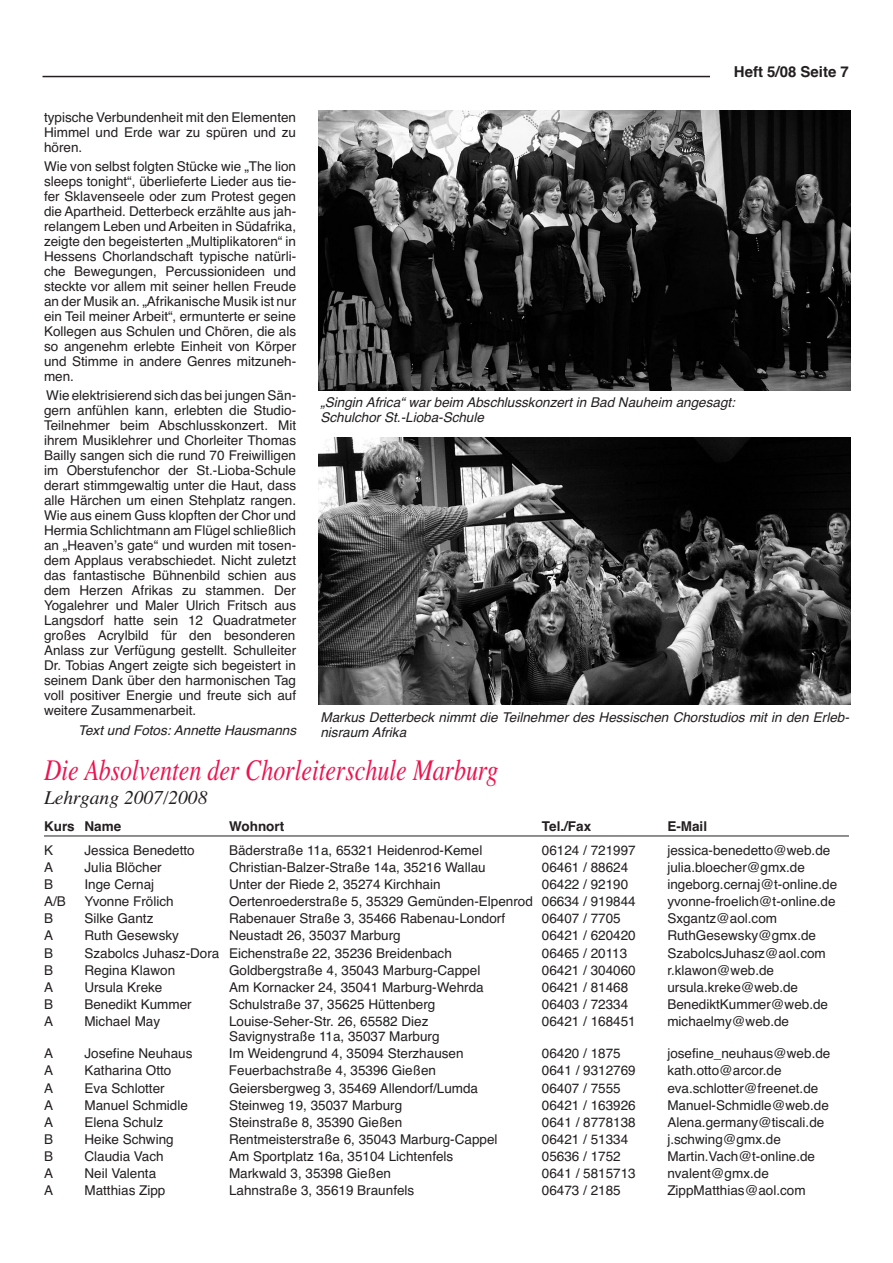
<style>
.page{position:relative;width:893px;height:1263px;background:#fff}
.page>*{position:absolute;margin:0;border:0;box-sizing:border-box;transform-origin:0 0}
.t1{font:italic 30px "Times";color:#ed1450;scale:.8 1}
.t2{font:italic 19.5px "Times";color:#231f20}
.t3{font:700 15px "Helvetica";color:#231f20}
.t4{font:13.5px/15px "Helvetica";color:#231f20;text-align:justify}
.t5{font:italic 13.5px/15px "Helvetica";color:#231f20}
.t6{font:700 13.5px "Helvetica";color:#231f20}
</style>
<div class="page">
<hr style="left:43px;top:76px;width:807px;height:1px;background:#231f20">
<div style="left:710px;top:65px;width:140px;height:21px;background:#fff"></div>
<img style="left:319px;top:437px;width:531px;height:268px">
<img style="left:319px;top:111px;width:531px;height:280px">
<hr style="left:44px;top:835px;width:805px;height:1px;background:#231f20">
<p class="t3" style="left:734px;top:64px;width:117px">Heft 5/08 Seite 7</p>
<p class="t4" style="left:44px;top:110px;width:254px">typische Verbundenheit mit den Elementen Himmel und Erde war zu spüren und zu hören.</p>
<p class="t4" style="left:44px;top:159px;width:254px">Wie von selbst folgten Stücke wie „The lion sleeps tonight“, überlieferte Lieder aus tie&shy;fer Sklavenseele oder zum Protest gegen die Apartheid. Detterbeck erzählte aus jah&shy;relangem Leben und Arbeiten in Südafrika, zeigte den begeisterten „Multiplikatoren“ in Hessens Chorlandschaft typische natürli&shy;che Bewegungen, Percussionideen und steckte vor allem mit seiner hellen Freude an der Musik an. „Afrikanische Musik ist nur ein Teil meiner Arbeit“, ermunterte er seine Kollegen aus Schulen und Chören, die als so angenehm erlebte Einheit von Körper und Stimme in andere Genres mitzuneh&shy;men.</p>
<p class="t4" style="left:44px;top:388px;width:254px">Wie elektrisierend sich das bei jungen Sän&shy;gern anfühlen kann, erlebten die Studio-Teilnehmer beim Abschlusskonzert. Mit ihrem Musiklehrer und Chorleiter Thomas Bailly sangen sich die rund 70 Freiwilligen im Oberstufenchor der St.-Lioba-Schule derart stimmgewaltig unter die Haut, dass alle Härchen um einen Stehplatz rangen.<br>Wie aus einem Guss klopften der Chor und Hermia Schlichtmann am Flügel schließlich an „Heavenʼs gate“ und wurden mit tosen&shy;dem Applaus verabschiedet. Nicht zuletzt das fantastische Bühnenbild schien aus dem Herzen Afrikas zu stammen. Der Yogalehrer und Maler Ulrich Fritsch aus Langsdorf hatte sein 12 Quadratmeter großes Acrylbild für den besonderen Anlass zur Verfügung gestellt. Schulleiter Dr. Tobias Angert zeigte sich begeistert in seinem Dank über den harmonischen Tag voll positiver Energie und freute sich auf weitere Zusammenarbeit.</p>
<p class="t5" style="left:78px;top:722px;width:224px">Text und Fotos: Annette Hausmanns</p>
<h1 class="t1" style="left:44px;top:752px;width:570px">Die Absolventen der Chorleiterschule Marburg</h1>
<h2 class="t2" style="left:44px;top:785px;width:165px">Lehrgang 2007/2008</h2>
<p class="t6" style="left:44px;top:819px;width:79px">Kurs Name</p>
<p class="t6" style="left:229px;top:819px;width:57px">Wohnort</p>
<p class="t6" style="left:542px;top:819px;width:51px">Tel./Fax</p>
<p class="t6" style="left:667px;top:819px;width:41px">E-Mail</p>
<p class="t4" style="left:44px;top:843px;width:11px">K</p>
<p class="t4" style="left:84px;top:843px;width:112px">Jessica Benedetto</p>
<p class="t4" style="left:229px;top:843px;width:255px">Bäderstraße 11a, 65321 Heidenrod-Kemel</p>
<p class="t4" style="left:542px;top:843px;width:95px">06124 / 721997</p>
<p class="t4" style="left:667px;top:843px;width:165px">jessica-benedetto@web.de</p>
<p class="t4" style="left:44px;top:860px;width:11px">A</p>
<p class="t4" style="left:84px;top:860px;width:79px">Julia Blöcher</p>
<p class="t4" style="left:229px;top:860px;width:258px">Christian-Balzer-Straße 14a, 35216 Wallau</p>
<p class="t4" style="left:542px;top:860px;width:88px">06461 / 88624</p>
<p class="t4" style="left:667px;top:860px;width:139px">julia.bloecher@gmx.de</p>
<p class="t4" style="left:44px;top:877px;width:11px">B</p>
<p class="t4" style="left:84px;top:877px;width:71px">Inge Cernaj</p>
<p class="t4" style="left:229px;top:877px;width:213px">Unter der Riede 2, 35274 Kirchhain</p>
<p class="t4" style="left:542px;top:877px;width:88px">06422 / 92190</p>
<p class="t4" style="left:667px;top:877px;width:171px">ingeborg.cernaj@t-online.de</p>
<p class="t4" style="left:44px;top:894px;width:23px">A/B</p>
<p class="t4" style="left:84px;top:894px;width:91px">Yvonne Frölich</p>
<p class="t4" style="left:229px;top:894px;width:408px">Oertenroederstraße 5, 35329 Gemünden-Elpenrod 06634 / 919844</p>
<p class="t4" style="left:667px;top:894px;width:170px">yvonne-froelich@t-online.de</p>
<p class="t4" style="left:44px;top:911px;width:11px">B</p>
<p class="t4" style="left:84px;top:911px;width:71px">Silke Gantz</p>
<p class="t4" style="left:229px;top:911px;width:278px">Rabenauer Straße 3, 35466 Rabenau-Londorf</p>
<p class="t4" style="left:542px;top:911px;width:80px">06407 / 7705</p>
<p class="t4" style="left:667px;top:911px;width:111px">Sxgantz@aol.com</p>
<p class="t4" style="left:44px;top:928px;width:11px">A</p>
<p class="t4" style="left:84px;top:928px;width:96px">Ruth Gesewsky</p>
<p class="t4" style="left:229px;top:928px;width:173px">Neustadt 26, 35037 Marburg</p>
<p class="t4" style="left:542px;top:928px;width:95px">06421 / 620420</p>
<p class="t4" style="left:667px;top:928px;width:150px">RuthGesewsky@gmx.de</p>
<p class="t4" style="left:44px;top:945px;width:11px">B</p>
<p class="t4" style="left:84px;top:945px;width:369px">Szabolcs Juhasz-Dora Eichenstraße 22, 35236 Breidenbach</p>
<p class="t4" style="left:542px;top:945px;width:87px">06465 / 20113</p>
<p class="t4" style="left:667px;top:945px;width:160px">SzabolcsJuhasz@aol.com</p>
<p class="t4" style="left:44px;top:962px;width:11px">B</p>
<p class="t4" style="left:84px;top:962px;width:92px">Regina Klawon</p>
<p class="t4" style="left:229px;top:962px;width:253px">Goldbergstraße 4, 35043 Marburg-Cappel</p>
<p class="t4" style="left:542px;top:962px;width:95px">06421 / 304060</p>
<p class="t4" style="left:667px;top:962px;width:108px">r.klawon@web.de</p>
<p class="t4" style="left:44px;top:980px;width:11px">A</p>
<p class="t4" style="left:84px;top:980px;width:80px">Ursula Kreke</p>
<p class="t4" style="left:229px;top:980px;width:256px">Am Kornacker 24, 35041 Marburg-Wehrda</p>
<p class="t4" style="left:542px;top:980px;width:88px">06421 / 81468</p>
<p class="t4" style="left:667px;top:980px;width:132px">ursula.kreke@web.de</p>
<p class="t4" style="left:44px;top:997px;width:11px">B</p>
<p class="t4" style="left:84px;top:997px;width:109px">Benedikt Kummer</p>
<p class="t4" style="left:229px;top:997px;width:208px">Schulstraße 37, 35625 Hüttenberg</p>
<p class="t4" style="left:542px;top:997px;width:88px">06403 / 72334</p>
<p class="t4" style="left:667px;top:997px;width:162px">BenediktKummer@web.de</p>
<p class="t4" style="left:44px;top:1014px;width:11px">A</p>
<p class="t4" style="left:84px;top:1014px;width:77px">Michael May</p>
<p class="t4" style="left:229px;top:1014px;width:201px">Louise-Seher-Str. 26, 65582 Diez</p>
<p class="t4" style="left:542px;top:1014px;width:95px">06421 / 168451</p>
<p class="t4" style="left:667px;top:1014px;width:123px">michaelmy@web.de</p>
<p class="t4" style="left:229px;top:1029px;width:212px">Savignystraße 11a, 35037 Marburg</p>
<p class="t4" style="left:44px;top:1046px;width:11px">A</p>
<p class="t4" style="left:84px;top:1046px;width:110px">Josefine Neuhaus</p>
<p class="t4" style="left:229px;top:1046px;width:236px">Im Weidengrund 4, 35094 Sterzhausen</p>
<p class="t4" style="left:542px;top:1046px;width:80px">06420 / 1875</p>
<p class="t4" style="left:667px;top:1046px;width:165px">josefine_neuhaus@web.de</p>
<p class="t4" style="left:44px;top:1063px;width:11px">A</p>
<p class="t4" style="left:84px;top:1063px;width:89px">Katharina Otto</p>
<p class="t4" style="left:229px;top:1063px;width:209px">Feuerbachstraße 4, 35396 Gießen</p>
<p class="t4" style="left:542px;top:1063px;width:95px">0641 / 9312769</p>
<p class="t4" style="left:667px;top:1063px;width:116px">kath.otto@arcor.de</p>
<p class="t4" style="left:44px;top:1080px;width:11px">A</p>
<p class="t4" style="left:84px;top:1080px;width:82px">Eva Schlotter</p>
<p class="t4" style="left:229px;top:1080px;width:251px">Geiersbergweg 3, 35469 Allendorf/Lumda</p>
<p class="t4" style="left:542px;top:1080px;width:80px">06407 / 7555</p>
<p class="t4" style="left:667px;top:1080px;width:153px">eva.schlotter@freenet.de</p>
<p class="t4" style="left:44px;top:1097px;width:11px">A</p>
<p class="t4" style="left:84px;top:1097px;width:105px">Manuel Schmidle</p>
<p class="t4" style="left:229px;top:1097px;width:175px">Steinweg 19, 35037 Marburg</p>
<p class="t4" style="left:542px;top:1097px;width:95px">06421 / 163926</p>
<p class="t4" style="left:667px;top:1097px;width:163px">Manuel-Schmidle@web.de</p>
<p class="t4" style="left:44px;top:1114px;width:11px">A</p>
<p class="t4" style="left:84px;top:1114px;width:80px">Elena Schulz</p>
<p class="t4" style="left:229px;top:1114px;width:175px">Steinstraße 8, 35390 Gießen</p>
<p class="t4" style="left:542px;top:1114px;width:95px">0641 / 8778138</p>
<p class="t4" style="left:667px;top:1114px;width:158px">Alena.germany@tiscali.de</p>
<p class="t4" style="left:44px;top:1132px;width:11px">B</p>
<p class="t4" style="left:84px;top:1132px;width:91px">Heike Schwing</p>
<p class="t4" style="left:229px;top:1132px;width:270px">Rentmeisterstraße 6, 35043 Marburg-Cappel</p>
<p class="t4" style="left:542px;top:1132px;width:88px">06421 / 51334</p>
<p class="t4" style="left:667px;top:1132px;width:115px">j.schwing@gmx.de</p>
<p class="t4" style="left:44px;top:1149px;width:11px">B</p>
<p class="t4" style="left:84px;top:1149px;width:81px">Claudia Vach</p>
<p class="t4" style="left:229px;top:1149px;width:226px">Am Sportplatz 16a, 35104 Lichtenfels</p>
<p class="t4" style="left:542px;top:1149px;width:80px">05636 / 1752</p>
<p class="t4" style="left:667px;top:1149px;width:149px">Martin.Vach@t-online.de</p>
<p class="t4" style="left:44px;top:1166px;width:11px">A</p>
<p class="t4" style="left:84px;top:1166px;width:73px">Neil Valenta</p>
<p class="t4" style="left:229px;top:1166px;width:164px">Markwald 3, 35398 Gießen</p>
<p class="t4" style="left:542px;top:1166px;width:95px">0641 / 5815713</p>
<p class="t4" style="left:667px;top:1166px;width:103px">nvalent@gmx.de</p>
<p class="t4" style="left:44px;top:1183px;width:11px">A</p>
<p class="t4" style="left:84px;top:1183px;width:83px">Matthias Zipp</p>
<p class="t4" style="left:229px;top:1183px;width:187px">Lahnstraße 3, 35619 Braunfels</p>
<p class="t4" style="left:542px;top:1183px;width:80px">06473 / 2185</p>
<p class="t4" style="left:667px;top:1183px;width:140px">ZippMatthias@aol.com</p>
<p class="t5" style="left:320px;top:395px;width:421px">„Singin Africa“ war beim Abschlusskonzert in Bad Nauheim angesagt:<br>Schulchor St.-Lioba-Schule</p>
<p class="t5" style="left:320px;top:709px;width:535px">Markus Detterbeck nimmt die Teilnehmer des Hessischen Chorstudios mit in den Erleb&shy;nisraum Afrika</p>
</div>
